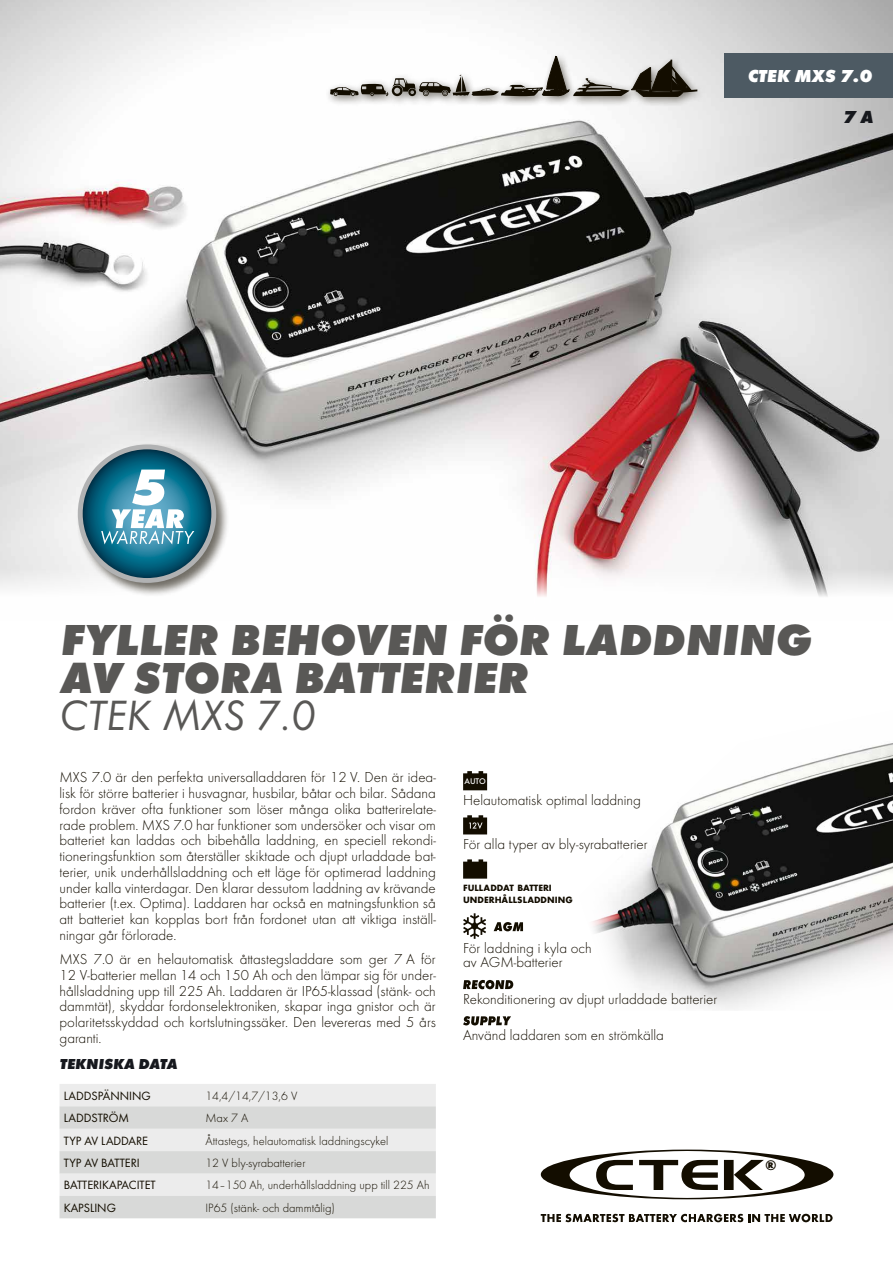
<style>
.page{position:relative;width:893px;height:1263px;background:#fff}
.page>*{position:absolute;margin:0;border:0;box-sizing:border-box;transform-origin:0 0}
.t1{font:italic 700 expanded 45px/37.5px "Futura";color:#595856}
.t2{font:43.95px "Futura Boo Obl";color:#595856}
.t3{font:italic 700 expanded 18px "Futura";color:#fff}
.t4{font:italic 700 expanded 18px "Futura";color:#16181d}
.t5{font:300 15px/15.8px "Futura";color:#130d00;text-align:justify}
.t6{font:italic 700 expanded 15px "Futura";color:#16181d}
.t7{font:700 14.4px "Futura";color:#130d00}
.t8{font:300 12.45px "Futura";color:#130d00}
.t9{font:12.45px "Futura Boo";color:#130d00}
.t10{font:700 9.45px/12px "Futura";color:#130d00}
.t11{font:500 8.55px "Futura";color:#fff}
</style>
<div class="page">
<img style="left:0;top:0;width:893px;height:597px">
<div style="left:724px;top:53px;width:169px;height:45px;background:#4d5a63"></div>
<div style="left:324px;top:51px;width:382px;height:56px;background:#130d00;opacity:.6"></div>
<svg style="left:330px;top:56px;width:367px;height:41px"></svg>
<svg style="left:541px;top:1149px;width:292px;height:50px"></svg>
<svg style="left:541px;top:1214px;width:292px;height:8px"></svg>
<img style="left:649px;top:743px;width:244px;height:267px">
<div style="left:76px;top:442px;width:154px;height:155px;background:#130d00;opacity:.6"></div>
<svg style="left:75px;top:442px;width:141px;height:143px"></svg>
<svg style="left:60px;top:1084px;width:376px;height:134px;background:#e2e2e2"></svg>
<svg style="left:463px;top:771px;width:24px;height:19px"></svg>
<svg style="left:463px;top:815px;width:24px;height:19px"></svg>
<svg style="left:463px;top:859px;width:186px;height:167px"></svg>
<p class="t3" style="left:747px;top:65px;width:126px">CTEK MXS 7.0</p>
<p class="t4" style="left:843px;top:106px;width:31px">7 A</p>
<h1 class="t1" style="left:60px;top:621px;width:753px">FYLLER BEHOVEN FÖR LADDNING<br>AV STORA BATTERIER</h1>
<h2 class="t2" style="left:60px;top:690px;width:258px">CTEK MXS 7.0</h2>
<p class="t5" style="left:60px;top:770px;width:378px">MXS 7.0 är den perfekta universalladdaren för 12 V. Den är idea&shy;lisk för större batterier i husvagnar, husbilar, båtar och bilar. Sådana fordon kräver ofta funktioner som löser många olika batterirelate&shy;rade problem. MXS 7.0 har funktioner som undersöker och visar om batteriet kan laddas och bibehålla laddning, en speciell rekondi&shy;tioneringsfunktion som återställer skiktade och djupt urladdade bat&shy;terier, unik underhållsladdning och ett läge för optimerad laddning under kalla vinterdagar. Den klarar dessutom laddning av krävande batterier (t.ex. Optima). Laddaren har också en matningsfunktion så att batteriet kan kopplas bort från fordonet utan att viktiga inställ&shy;ningar går förlorade.</p>
<p class="t5" style="left:60px;top:951px;width:378px">MXS 7.0 är en helautomatisk åttastegsladdare som ger 7 A för 12 V-batterier mellan 14 och 150 Ah och den lämpar sig för under&shy;hållsladdning upp till 225 Ah. Laddaren är IP65-klassad (stänk- och dammtät), skyddar fordonselektroniken, skapar inga gnistor och är polaritetsskyddad och kortslutningssäker. Den levereras med 5 års garanti.</p>
<p class="t6" style="left:60px;top:1055px;width:119px">TEKNISKA DATA</p>
<p class="t9" style="left:64px;top:1088px;width:88px">LADDSPÄNNING</p>
<p class="t8" style="left:205px;top:1088px;width:93px">14,4/14,7/13,6 V</p>
<p class="t9" style="left:64px;top:1110px;width:67px">LADDSTRÖM</p>
<p class="t8" style="left:205px;top:1111px;width:44px">Max 7 A</p>
<p class="t9" style="left:64px;top:1133px;width:86px">TYP AV LADDARE</p>
<p class="t8" style="left:205px;top:1133px;width:184px">Åttastegs, helautomatisk laddningscykel</p>
<p class="t9" style="left:64px;top:1155px;width:77px">TYP AV BATTERI</p>
<p class="t8" style="left:205px;top:1156px;width:102px">12 V bly-syrabatterier</p>
<p class="t9" style="left:64px;top:1178px;width:93px">BATTERIKAPACITET</p>
<p class="t8" style="left:205px;top:1178px;width:226px">14–150 Ah, underhållsladdning upp till 225 Ah</p>
<p class="t9" style="left:64px;top:1200px;width:54px">KAPSLING</p>
<p class="t8" style="left:205px;top:1200px;width:131px">IP65 (stänk- och dammtålig)</p>
<p class="t11" style="left:464px;top:776px;width:23px">AUTO</p>
<p class="t5" style="left:463px;top:792px;width:179px">Helautomatisk optimal laddning</p>
<p class="t5" style="left:463px;top:836px;width:186px">För alla typer av bly-syrabatterier</p>
<p class="t10" style="left:463px;top:881px;width:111px">FULLADDAT BATTERI<br>UNDERHÅLLSLADDNING</p>
<p class="t5" style="left:463px;top:941px;width:130px;line-height:14.2px">För laddning i kyla och av AGM-batterier</p>
<p class="t5" style="left:463px;top:991px;width:256px">Rekonditionering av djupt urladdade batterier</p>
<p class="t5" style="left:463px;top:1027px;width:202px">Använd laddaren som en strömkälla</p>
<p class="t7" style="left:765px;top:1156px;width:12px">®</p>
</div>
